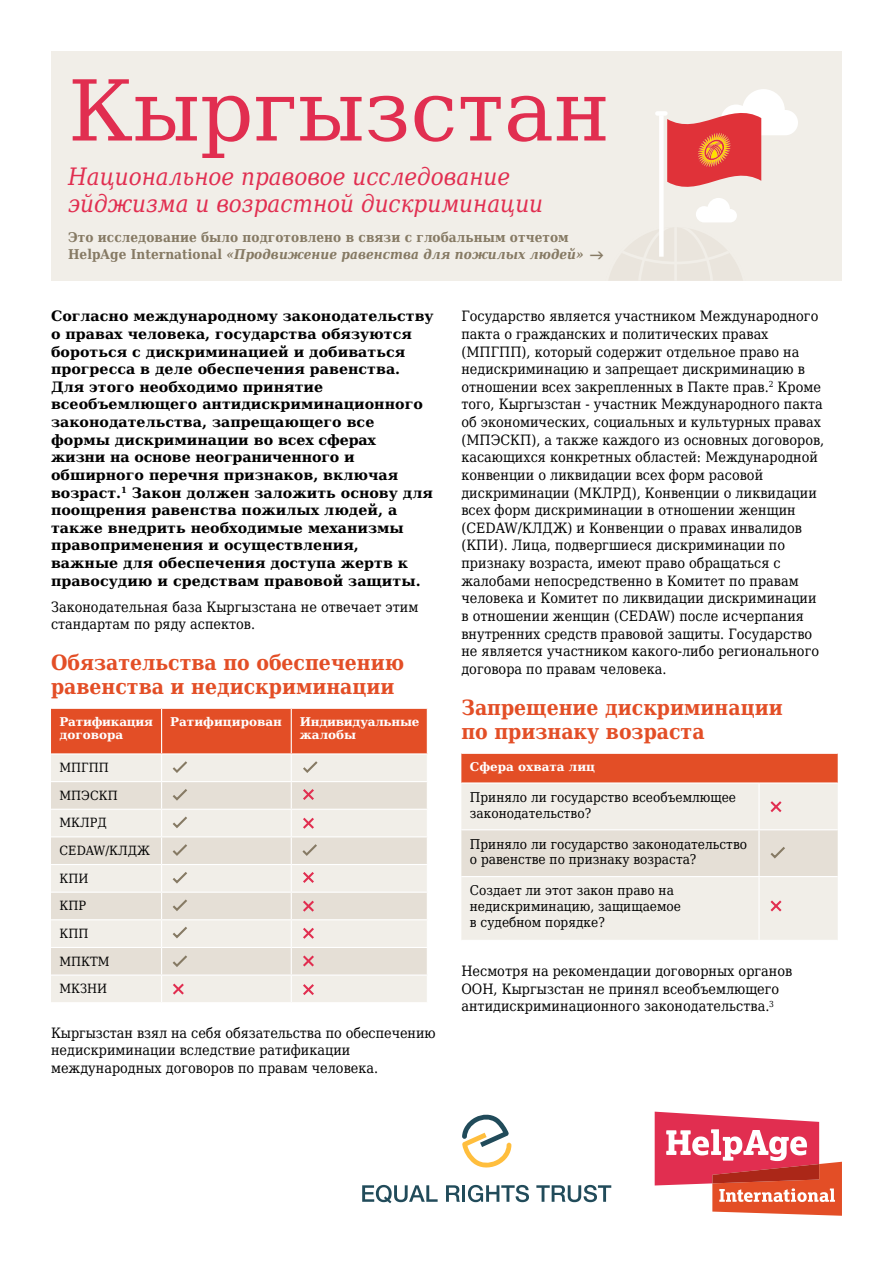
<style>
.page{position:relative;width:893px;height:1263px;background:#fff}
.page>*{position:absolute;margin:0;border:0;box-sizing:border-box;transform-origin:0 0}
.t1{font:84px "DejaVu LGC Serif";color:#e12e50}
.t2{font:italic 24px/27px "DejaVu LGC Serif Condensed";color:#e12e50}
.t3{font:700 21px/24px "DejaVu LGC Serif Condensed";color:#e34e26}
.t4{font:14.25px/17.7px "DejaVu LGC Serif Condensed";color:#000}
.t5{font:700 14.25px/17.7px "DejaVu LGC Serif";color:#000}
.t6{font:13.5px/15.8px "DejaVu LGC Serif Condensed";color:#000}
.t7{font:700 13.5px/17.2px "DejaVu LGC Serif Condensed";letter-spacing:.005em;color:#867a64}
.t8{font:12.75px/27.6px "DejaVu LGC Serif Condensed";color:#000}
.t9{font:700 12px/13.5px "DejaVu LGC Serif";letter-spacing:-.02em;color:#fff}
.t10{font:700 12px "DejaVu LGC Serif";color:#fff}
.t11{font:10.8px "Lexia";color:#000}
.s1{font-style:italic}
</style>
<div class="page">
<svg style="left:655px;top:1112px;width:187px;height:104px"></svg>
<svg style="left:462px;top:1115px;width:49px;height:53px"></svg>
<svg style="left:362px;top:1185px;width:76px;height:18px"></svg>
<svg style="left:446px;top:1185px;width:14px;height:17px"></svg>
<hr style="left:462px;top:1185px;width:3px;height:17px;background:#214b5a">
<svg style="left:468px;top:1185px;width:61px;height:17px"></svg>
<svg style="left:536px;top:1185px;width:75px;height:17px"></svg>
<div style="left:51px;top:51px;width:791px;height:230px;background:#f1eee8"></div>
<div style="left:461px;top:754px;width:377px;height:28px;background:#e34e26"></div>
<div style="left:461px;top:783px;width:377px;height:157px;background:#f1eee8"></div>
<hr style="left:758px;top:783px;width:2px;height:46px;background:#fff">
<hr style="left:461px;top:829px;width:298px;height:1px;background:#fff">
<hr style="left:759px;top:829px;width:79px;height:1px;background:#fff">
<hr style="left:461px;top:876px;width:298px;height:1px;background:#fff">
<hr style="left:759px;top:876px;width:79px;height:1px;background:#fff">
<hr style="left:758px;top:877px;width:2px;height:63px;background:#fff">
<div style="left:461px;top:830px;width:377px;height:46px;background:#e5dfd6"></div>
<svg style="left:768px;top:799px;width:16px;height:15px"></svg>
<svg style="left:768px;top:898px;width:16px;height:16px"></svg>
<svg style="left:51px;top:708px;width:377px;height:294px;background:#ebd0c4"></svg>
<svg style="left:609px;top:89px;width:189px;height:191px"></svg>
<h1 class="t1" style="left:68px;top:47px;width:543px">Кыргызстан</h1>
<h2 class="t2" style="left:68px;top:162px;width:477px">Национальное правовое исследование эйджизма и возрастной дискриминации</h2>
<p class="t7" style="left:68px;top:228px;width:517px">Это исследование было подготовлено в связи с глобальным отчетом<br>HelpAge International <span class="s1">«Продвижение равенства для пожилых людей»</span></p>
<p class="t5" style="left:51px;top:307px;width:384px">Согласно международному законодательству</p>
<p class="t11" style="left:659px;top:307px;width:56px">Kyrgyzstan</p>
<p class="t5" style="left:51px;top:325px;width:383px">о правах человека, государства обязуются бороться с дискриминацией и добиваться прогресса в деле обеспечения равенства.<br>Для этого необходимо принятие всеобъемлющего антидискриминационного законодательства, запрещающего все формы дискриминации во всех сферах жизни на основе неограниченного и обширного перечня признаков, включая возраст.<sup>1</sup> Закон должен заложить основу для поощрения равенства пожилых людей, а также внедрить необходимые механизмы правоприменения и осуществления,<br>важные для обеспечения доступа жертв к правосудию и средствам правовой защиты.</p>
<p class="t4" style="left:51px;top:597px;width:369px">Законодательная база Кыргызстана не отвечает этим стандартам по ряду аспектов.</p>
<h3 class="t3" style="left:51px;top:650px;width:355px">Обязательства по обеспечению равенства и недискриминации</h3>
<p class="t4" style="left:461px;top:307px;width:364px">Государство является участником Международного пакта о гражданских и политических правах (МПГПП), который содержит отдельное право на недискриминацию и запрещает дискриминацию в отношении всех закрепленных в Пакте прав.<sup>2</sup> Кроме того, Кыргызстан - участник Международного пакта об экономических, социальных и культурных правах (МПЭСКП), а также каждого из основных договоров, касающихся конкретных областей: Международной конвенции о ликвидации всех форм расовой дискриминации (МКЛРД), Конвенции о ликвидации всех форм дискриминации в отношении женщин (CEDAW/КЛДЖ) и Конвенции о правах инвалидов (КПИ). Лица, подвергшиеся дискриминации по признаку возраста, имеют право обращаться с жалобами непосредственно в Комитет по правам человека и Комитет по ликвидации дискриминации в отношении женщин (CEDAW) после исчерпания внутренних средств правовой защиты. Государство не является участником какого-либо регионального договора по правам человека.</p>
<h3 class="t3" style="left:461px;top:695px;width:323px">Запрещение дискриминации по признаку возраста</h3>
<p class="t9" style="left:60px;top:714px;width:95px">Ратификация договора</p>
<p class="t10" style="left:170px;top:712px;width:113px">Ратифицирован</p>
<p class="t9" style="left:300px;top:714px;width:121px">Индивидуальные жалобы</p>
<p class="t8" style="left:60px;top:753px;width:92px">МПГПП<br>МПЭСКП<br>МКЛРД<br>CEDAW/КЛДЖ<br>КПИ<br>КПР<br>КПП<br>МПКТМ<br>МКЗНИ</p>
<p class="t4" style="left:51px;top:1023px;width:386px">Кыргызстан взял на себя обязательства по обеспечению недискриминации вследствие ратификации международных договоров по правам человека.</p>
<p class="t10" style="left:470px;top:757px;width:127px">Сфера охвата лиц</p>
<p class="t6" style="left:470px;top:789px;width:268px">Приняло ли государство всеобъемлющее законодательство?</p>
<p class="t6" style="left:470px;top:835px;width:279px">Приняло ли государство законодательство о равенстве по признаку возраста?</p>
<p class="t6" style="left:470px;top:882px;width:213px">Создает ли этот закон право на недискриминацию, защищаемое в судебном порядке?</p>
<p class="t4" style="left:461px;top:962px;width:332px">Несмотря на рекомендации договорных органов<br>ООН, Кыргызстан не принял всеобъемлющего антидискриминационного законодательства.<sup>3</sup></p>
</div>
